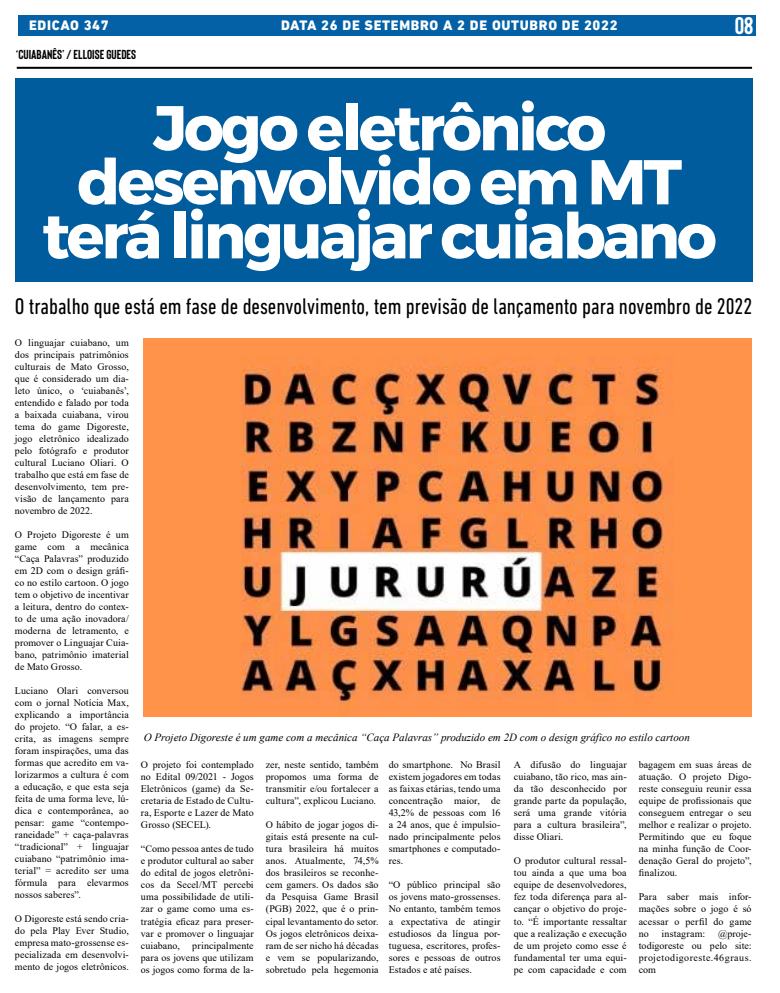
<style>
.page{position:relative;width:780px;height:993px;background:#fff}
.page>*{position:absolute;margin:0;border:0;box-sizing:border-box;transform-origin:0 0}
.t1{font:700 63px/54px "Montserrat";letter-spacing:-.05em;color:#fff;text-align:center}
.t2{font:700 24px "Bison";color:#fff}
.t3{font:condensed 23px "DIN Next LT Pro";color:#000}
.t4{font:800 14px "DIN Next LT Pro";letter-spacing:.05em;color:#fff}
.t5{font:700 13px "Bison";color:#000}
.t6{font:italic 11px "Times New Roman";color:#000}
.t7{font:10px/12px "Times New Roman";letter-spacing:.01em;color:#000;text-align:justify}
</style>
<div class="page">
<div style="left:18px;top:15px;width:737px;height:21px;background:#0561a6"></div>
<hr style="left:17px;top:67px;width:735px;height:2px;background:#000">
<div style="left:15px;top:78px;width:737px;height:203px;background:#005c9c"></div>
<img style="left:144px;top:339px;width:607px;height:377px">
<h3 class="t4" style="left:29px;top:17px;width:81px">EDICAO 347</h3>
<h3 class="t4" style="left:281px;top:17px;width:338px">DATA 26 DE SETEMBRO A 2 DE OUTUBRO DE 2022</h3>
<h2 class="t2" style="left:734px;top:13px;width:20px">08</h2>
<h3 class="t5" style="left:16px;top:48px;width:122px">‘CUIABANÊS’ / ELLOISE GUEDES</h3>
<h1 class="t1" style="left:42px;top:101px;width:676px">Jogo eletrônico desenvolvido em MT terá linguajar cuiabano</h1>
<h3 class="t3" style="left:15px;top:293px;width:739px">O trabalho que está em fase de desenvolvimento, tem previsão de lançamento para novembro de 2022</h3>
<p class="t7" style="left:15px;top:336px;width:115px">O linguajar cuiabano, um dos principais patrimônios culturais de Mato Grosso, que é considerado um dia&shy;leto único, o ‘cuiabanês’, entendido e falado por toda a baixada cuiabana, virou tema do game Digoreste, jogo eletrônico idealizado pelo fotógrafo e produtor cultural Luciano Oliari. O trabalho que está em fase de desenvolvimento, tem pre&shy;visão de lançamento para novembro de 2022.</p>
<p class="t7" style="left:15px;top:528px;width:115px">O Projeto Digoreste é um game com a mecânica “Caça Palavras” produzido em 2D com o design gráfi&shy;co no estilo cartoon. O jogo tem o objetivo de incentivar a leitura, dentro do contex&shy;to de uma ação inovadora/ moderna de letramento, e promover o Linguajar Cuia&shy;bano, patrimônio imaterial de Mato Grosso.</p>
<p class="t7" style="left:15px;top:684px;width:115px">Luciano Olari conversou com o jornal Notícia Max, explicando a importância do projeto. “O falar, a es&shy;crita, as imagens sempre foram inspirações, uma das formas que acredito em va&shy;lorizarmos a cultura é com a educação, e que esta seja feita de uma forma leve, lú&shy;dica e contemporânea, ao pensar: game “contempo&shy;raneidade” + caça-palavras “tradicional” + linguajar cuiabano “patrimônio ima&shy;terial” = acredito ser uma fórmula para elevarmos nossos saberes”.</p>
<p class="t7" style="left:15px;top:912px;width:115px">O Digoreste está sendo cria&shy;do pela Play Ever Studio, empresa mato-grossense es&shy;pecializada em desenvolvi&shy;mento de jogos eletrônicos.</p>
<p class="t6" style="left:144px;top:729px;width:547px">O Projeto Digoreste é um game com a mecânica “Caça Palavras” produzido em 2D com o design gráfico no estilo cartoon</p>
<p class="t7" style="left:141px;top:758px;width:114px">O projeto foi contemplado no Edital 09/2021 - Jogos Eletrônicos (game) da Se&shy;cretaria de Estado de Cultu&shy;ra, Esporte e Lazer de Mato Grosso (SECEL).</p>
<p class="t7" style="left:141px;top:842px;width:114px">“Como pessoa antes de tudo e produtor cultural ao saber do edital de jogos eletrôni&shy;cos da Secel/MT percebi uma possibilidade de utili&shy;zar o game como uma es&shy;tratégia eficaz para preser&shy;var e promover o linguajar cuiabano, principalmente para os jovens que utilizam os jogos como forma de la-</p>
<p class="t7" style="left:266px;top:758px;width:114px">zer, neste sentido, também propomos uma forma de transmitir e/ou fortalecer a cultura”, explicou Luciano.</p>
<p class="t7" style="left:266px;top:818px;width:114px">O hábito de jogar jogos di&shy;gitais está presente na cul&shy;tura brasileira há muitos anos. Atualmente, 74,5% dos brasileiros se reconhe&shy;cem gamers. Os dados são da Pesquisa Game Brasil (PGB) 2022, que é o prin&shy;cipal levantamento do setor.<br>Os jogos eletrônicos deixa&shy;ram de ser nicho há décadas e vem se popularizando, sobretudo pela hegemonia</p>
<p class="t7" style="left:389px;top:758px;width:113px">do smartphone. No Brasil existem jogadores em todas as faixas etárias, tendo uma concentração maior, de 43,2% de pessoas com 16 a 24 anos, que é impulsio&shy;nado principalmente pelos smartphones e computado&shy;res.</p>
<p class="t7" style="left:389px;top:878px;width:113px">“O público principal são os jovens mato-grossenses.<br>No entanto, também temos a expectativa de atingir estudiosos da língua por&shy;tuguesa, escritores, profes&shy;sores e pessoas de outros Estados e até países.</p>
<p class="t7" style="left:514px;top:758px;width:114px">A difusão do linguajar cuiabano, tão rico, mas ain&shy;da tão desconhecido por grande parte da população, será uma grande vitória para a cultura brasileira”, disse Oliari.</p>
<p class="t7" style="left:514px;top:854px;width:114px">O produtor cultural ressal&shy;tou ainda a que uma boa equipe de desenvolvedores, fez toda diferença para al&shy;cançar o objetivo do proje&shy;to. “É importante ressaltar que a realização e execução de um projeto como esse é fundamental ter uma equi&shy;pe com capacidade e com</p>
<p class="t7" style="left:638px;top:758px;width:114px">bagagem em suas áreas de atuação. O projeto Digo&shy;reste conseguiu reunir essa equipe de profissionais que conseguem entregar o seu melhor e realizar o projeto.<br>Permitindo que eu foque na minha função de Coor&shy;denação Geral do projeto”, finalizou.</p>
<p class="t7" style="left:638px;top:890px;width:114px">Para saber mais infor&shy;mações sobre o jogo é só acessar o perfil do game no</p>
<p class="t7" style="left:638px;top:926px;width:114px;text-indent:79px">@proje&shy;todigoreste ou pelo site: projetodigoreste.46graus. com</p>
<p class="t7" style="left:661px;top:926px;width:45px">instagram:</p>
</div>
